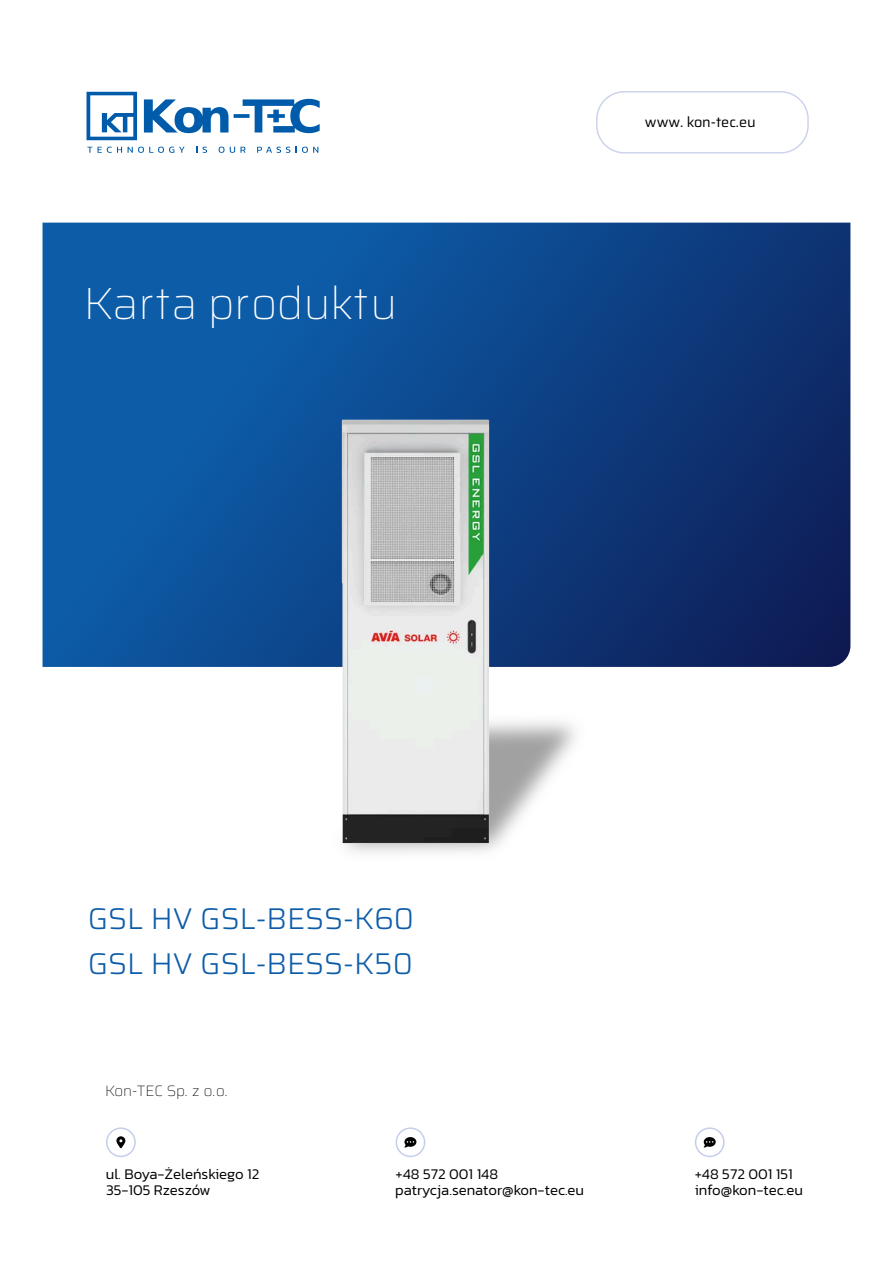
<style>
.page{position:relative;width:893px;height:1263px;background:#fff}
.page>*{position:absolute;margin:0;border:0;box-sizing:border-box;transform-origin:0 0}
.t1{font:100 45px "Saira";letter-spacing:-.005em;color:#fff}
.t2{font:300 30px "Saira";color:#0d5ca8}
.t3{font:300 15px "Kanit";color:#000}
.t4{font:100 15px "Saira";letter-spacing:-.005em;color:#000}
.t5{font:14.4px "Saira";color:#000}
</style>
<div class="page">
<svg style="left:43px;top:223px;width:807px;height:444px;background:#0d468b"></svg>
<svg style="left:144px;top:99px;width:176px;height:34px"></svg>
<svg style="left:87px;top:92px;width:50px;height:48px"></svg>
<svg style="left:87px;top:147px;width:35px;height:6px"></svg>
<svg style="left:128px;top:147px;width:57px;height:6px"></svg>
<svg style="left:203px;top:147px;width:4px;height:6px"></svg>
<svg style="left:219px;top:147px;width:16px;height:6px"></svg>
<svg style="left:241px;top:147px;width:4px;height:6px"></svg>
<svg style="left:257px;top:147px;width:33px;height:6px"></svg>
<svg style="left:296px;top:147px;width:22px;height:6px"></svg>
<div style="left:596px;top:91px;width:213px;height:63px;border:2px solid #ccd3ec;border-radius:27px"></div>
<div style="left:106px;top:1127px;width:30px;height:30px;border:2px solid #c5ceea;border-radius:50%"></div>
<svg style="left:116px;top:1136px;width:9px;height:12px"></svg>
<div style="left:695px;top:1127px;width:30px;height:30px;border:2px solid #c5ceea;border-radius:50%"></div>
<svg style="left:704px;top:1137px;width:12px;height:10px"></svg>
<div style="left:396px;top:1127px;width:29px;height:30px;border:2px solid #c5ceea;border-radius:50%"></div>
<svg style="left:404px;top:1137px;width:12px;height:10px"></svg>
<img style="left:189px;top:409px;width:453px;height:444px">
<p class="t1" style="left:84px;top:267px;width:315px">Karta produktu</p>
<p class="t5" style="left:645px;top:111px;width:112px">www. kon-tec.eu</p>
<p class="t2" style="left:88px;top:895px;width:328px">GSL HV GSL-BESS-K60</p>
<p class="t2" style="left:88px;top:940px;width:327px">GSL HV GSL-BESS-K50</p>
<p class="t4" style="left:105px;top:1079px;width:124px">Kon-TEC Sp. z o.o.</p>
<p class="t3" style="left:106px;top:1162px;width:155px">ul. Boya-Żeleńskiego 12</p>
<p class="t3" style="left:106px;top:1179px;width:106px">35-105 Rzeszów</p>
<p class="t3" style="left:396px;top:1162px;width:104px">+48 572 001 148</p>
<p class="t3" style="left:395px;top:1179px;width:190px">patrycja.senator@kon-tec.eu</p>
<p class="t3" style="left:695px;top:1162px;width:99px">+48 572 001 151</p>
<p class="t3" style="left:695px;top:1179px;width:110px">info@kon-tec.eu</p>
</div>
